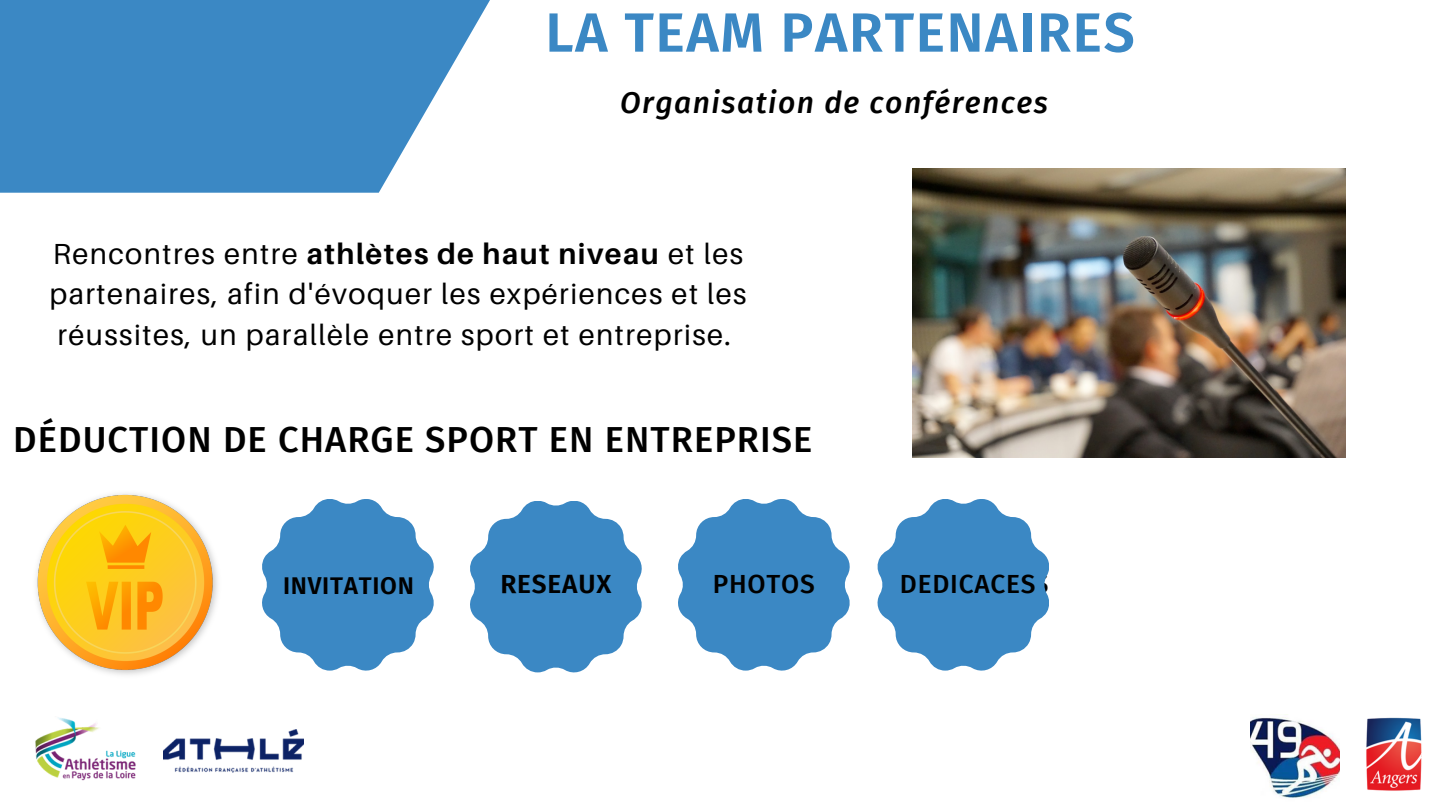
<style>
.page{position:relative;width:1440px;height:810px;background:#fff}
.page>*{position:absolute;margin:0;border:0;box-sizing:border-box;transform-origin:0 0}
.t1{font:600 55.2px "Fira Sans";letter-spacing:.03em;color:#3b88c4}
.t2{font:500 36.2px "Fira Sans";letter-spacing:.03em;color:#000}
.t3{font:italic 500 30.1px "Fira Sans";letter-spacing:.05em;color:#000}
.t4{font:29.1px/40.5px "Aileron";letter-spacing:.05em;color:#000;text-align:justify}
.t5{font:500 26.2px "Fira Sans";letter-spacing:.03em;color:#000}
.t6{font:600 26.2px "Fira Sans";letter-spacing:.03em;color:#000}
.t7{font:600 24.2px "Fira Sans";letter-spacing:.03em;color:#000}
.s1{font-weight:700}
</style>
<div class="page">
<svg style="left:0;top:0;width:490px;height:193px;background:#5195ca"></svg>
<img style="left:164px;top:729px;width:139px;height:43px">
<img style="left:35px;top:717px;width:101px;height:64px">
<img style="left:1366px;top:717px;width:56px;height:74px">
<img style="left:1250px;top:717px;width:89px;height:81px">
<img style="left:912px;top:169px;width:433px;height:288px">
<svg style="left:262px;top:499px;width:172px;height:172px"></svg>
<svg style="left:678px;top:499px;width:172px;height:172px"></svg>
<svg style="left:878px;top:499px;width:171px;height:172px"></svg>
<img style="left:36px;top:493px;width:182px;height:182px">
<svg style="left:470px;top:501px;width:172px;height:171px"></svg>
<h1 class="t1" style="left:545px;top:0;width:591px">LA TEAM PARTENAIRES</h1>
<p class="t3" style="left:620px;top:85px;width:429px">Organisation de conférences</p>
<p class="t4" style="left:50px;top:233px;width:699px">Rencontres entre <span class="s1">athlètes de haut niveau</span> et les partenaires, afin d'évoquer les expériences et les réussites, un parallèle entre sport et entreprise.</p>
<p class="t2" style="left:13px;top:418px;width:801px">DÉDUCTION DE CHARGE SPORT EN ENTREPRISE</p>
<p class="t7" style="left:283px;top:572px;width:132px">INVITATION</p>
<p class="t6" style="left:500px;top:569px;width:112px">RESEAUX</p>
<p class="t5" style="left:713px;top:569px;width:103px">PHOTOS</p>
<p class="t5" style="left:900px;top:569px;width:137px">DEDICACES</p>
<p class="t5" style="left:913px;top:569px;width:137px">DEDICACES</p>
</div>
